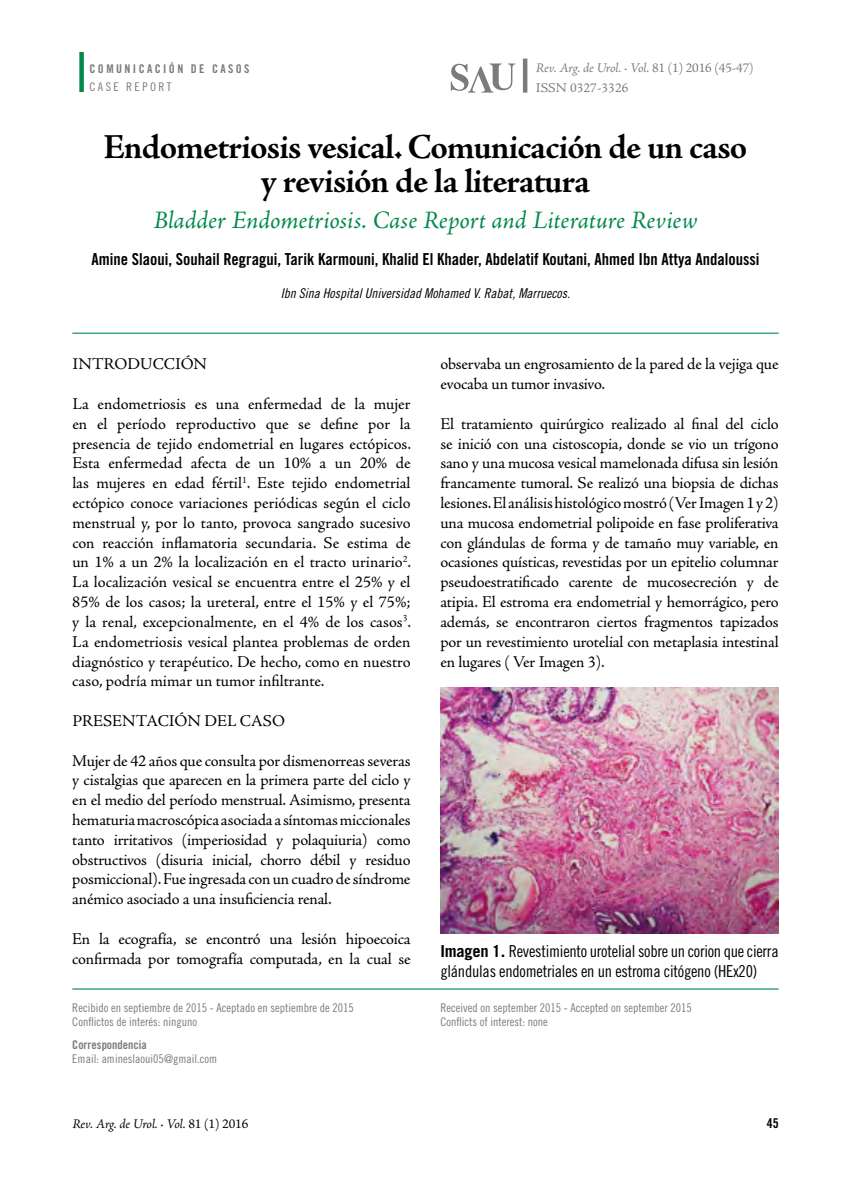
<style>
.page{position:relative;width:851px;height:1191px;background:#fff}
.page>*{position:absolute;margin:0;border:0;box-sizing:border-box;transform-origin:0 0}
.t1{font:700 35.25px/34.5px "Adobe Jenson Pro";letter-spacing:-.025em;color:#000;text-align:center}
.t2{font:italic 25.5px "Adobe Jenson Pro";letter-spacing:-.005em;color:#03894c}
.t3{font:16.5px/19.8px "Adobe Jenson Pro";letter-spacing:-.01em;color:#000;text-align:justify}
.t4{font:16.5px/19.8px "Trade Gothic LT Std Cn 18";letter-spacing:-.015em;color:#000}
.t5{font:16.5px "Trade Gothic LT Std Bd Cn 20";color:#000}
.t6{font:13.5px "Trade Gothic LT Std Cn 18 Obl";color:#000}
.t7{font:13.5px/20.4px "Adobe Jenson Pro";letter-spacing:.01em;color:#7c7b7b}
.t8{font:italic 13.5px "Adobe Jenson Pro";letter-spacing:-.025em;color:#000}
.t9{font:13.5px "Trade Gothic LT Std Bd Cn 20";color:#000}
.t10{font:12px/14.4px "Trade Gothic LT Std Cn 18";color:#7c7b7b}
.t11{font:12px "Trade Gothic LT Std Bd Cn 20";letter-spacing:.2em;color:#7c7b7b}
.t12{font:12px "Trade Gothic LT Std Bd Cn 20";color:#7c7b7b}
.t13{font:12px "Trade Gothic LT Std Cn 18";letter-spacing:.2em;color:#7c7b7b}
.s1{font-style:italic}
.s2{font-family:"Trade Gothic LT Std";font-weight:700}
.s3{font-style:normal}
</style>
<div class="page">
<hr style="left:72px;top:988px;width:706px;height:1px;background:#03894c">
<div style="left:79px;top:52px;width:5px;height:40px;background:#03894c"></div>
<svg style="left:450px;top:63px;width:65px;height:30px"></svg>
<hr style="left:523px;top:59px;width:4px;height:34px;background:#7c7b7b">
<hr style="left:72px;top:333px;width:706px;height:1px;background:#03894c">
<img style="left:440px;top:687px;width:338px;height:247px">
<p class="t11" style="left:90px;top:61px;width:161px">COMUNICACIÓN DE CASOS</p>
<p class="t13" style="left:90px;top:80px;width:83px">CASE REPORT</p>
<p class="t7" style="left:536px;top:58px;width:219px"><span class="s1">Rev. Arg. de Urol. · Vol.</span> 81 (1) 2016 (45-47)<br>ISSN 0327-3326</p>
<h1 class="t1" style="left:104px;top:130px;width:645px">Endometriosis vesical. Comunicación de un caso y revisión de la literatura</h1>
<h2 class="t2" style="left:153px;top:205px;width:545px">Bladder Endometriosis. Case Report and Literature Review</h2>
<p class="t5" style="left:91px;top:249px;width:669px">Amine Slaoui, Souhail Regragui, Tarik Karmouni, Khalid El Khader, Abdelatif Koutani, Ahmed Ibn Attya Andaloussi</p>
<p class="t6" style="left:281px;top:285px;width:291px">Ibn Sina Hospital Universidad Mohamed V. Rabat, Marruecos.</p>
<p class="t3" style="left:72px;top:355px;width:136px">INTRODUCCIÓN</p>
<p class="t3" style="left:72px;top:394px;width:340px">La endometriosis es una enfermedad de la mujer en el período reproductivo que se define por la presencia de tejido endometrial en lugares ectópicos.<br>Esta enfermedad afecta de un 10% a un 20% de las mujeres en edad fértil<sup>1</sup>. Este tejido endometrial ectópico conoce variaciones periódicas según el ciclo menstrual y, por lo tanto, provoca sangrado sucesivo con reacción inflamatoria secundaria. Se estima de un 1% a un 2% la localización en el tracto urinario<sup>2</sup>.<br>La localización vesical se encuentra entre el 25% y el 85% de los casos; la ureteral, entre el 15% y el 75%; y la renal, excepcionalmente, en el 4% de los casos<sup>3</sup>.<br>La endometriosis vesical plantea problemas de orden diagnóstico y terapéutico. De hecho, como en nuestro caso, podría mimar un tumor infiltrante.</p>
<p class="t3" style="left:72px;top:711px;width:214px">PRESENTACIÓN DEL CASO</p>
<p class="t3" style="left:72px;top:751px;width:340px">Mujer de 42 años que consulta por dismenorreas severas y cistalgias que aparecen en la primera parte del ciclo y en el medio del período menstrual. Asimismo, presenta hematuria macroscópica asociada a síntomas miccionales tanto irritativos (imperiosidad y polaquiuria) como obstructivos (disuria inicial, chorro débil y residuo posmiccional). Fue ingresada con un cuadro de síndrome anémico asociado a una insuficiencia renal.</p>
<p class="t3" style="left:72px;top:929px;width:340px">En la ecografía, se encontró una lesión hipoecoica confirmada por tomografía computada, en la cual se</p>
<p class="t10" style="left:72px;top:1000px;width:283px">Recibido en septiembre de 2015 - Aceptado en septiembre de 2015<br>Confl ictos de interés: ninguno</p>
<p class="t12" style="left:72px;top:1037px;width:76px">Correspondencia</p>
<p class="t10" style="left:72px;top:1051px;width:146px">Email: amineslaoui05@gmail.com</p>
<p class="t3" style="left:440px;top:355px;width:339px">observaba un engrosamiento de la pared de la vejiga que evocaba un tumor invasivo.</p>
<p class="t3" style="left:440px;top:414px;width:340px">El tratamiento quirúrgico realizado al final del ciclo se inició con una cistoscopia, donde se vio un trígono sano y una mucosa vesical mamelonada difusa sin lesión francamente tumoral. Se realizó una biopsia de dichas lesiones. El análisis histológico mostró (Ver Imagen 1 y 2) una mucosa endometrial polipoide en fase proliferativa con glándulas de forma y de tamaño muy variable, en ocasiones quísticas, revestidas por un epitelio columnar pseudoestratificado carente de mucosecreción y de atipia. El estroma era endometrial y hemorrágico, pero además, se encontraron ciertos fragmentos tapizados por un revestimiento urotelial con metaplasia intestinal en lugares ( Ver Imagen 3).</p>
<p class="t4" style="left:440px;top:941px;width:340px"><span class="s2">Imagen 1.</span> Revestimiento urotelial sobre un corion que cierra glándulas endometriales en un estroma citógeno (HEx20)</p>
<p class="t10" style="left:440px;top:1000px;width:253px">Received on september 2015 - Accepted on september 2015<br>Conflicts of interest: none</p>
<p class="t8" style="left:72px;top:1116px;width:177px">Rev. Arg. de Urol. · Vol. <span class="s3">81 (1) 2016</span></p>
<p class="t9" style="left:766px;top:1115px;width:13px">45</p>
</div>
